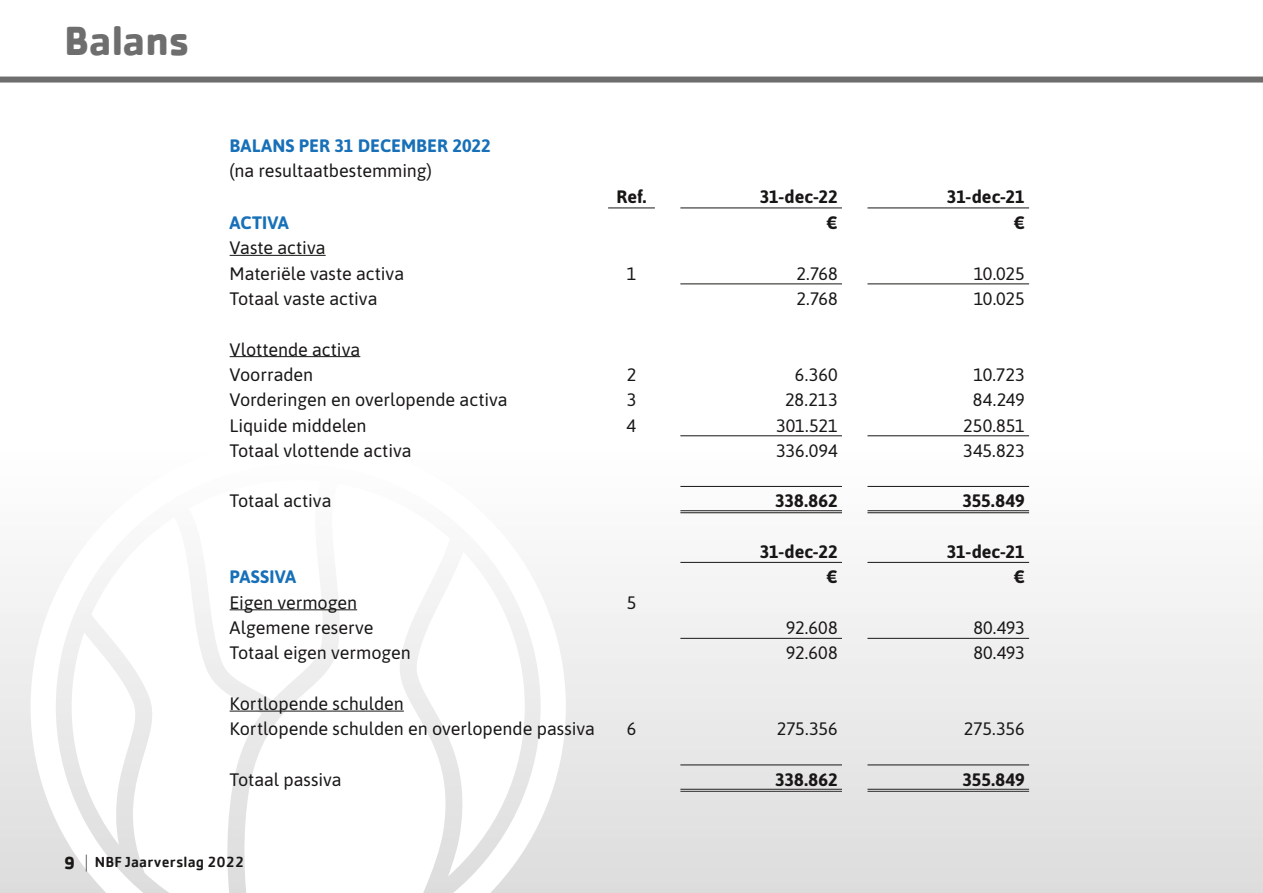
<style>
.page{position:relative;width:1263px;height:893px;background:#fff}
.page>*{position:absolute;margin:0;border:0;box-sizing:border-box;transform-origin:0 0}
.t1{font:700 42px "Cachet";letter-spacing:-.02em;color:#6e6e6e}
.t2{font:18px/25.3px "Asap";letter-spacing:-.005em;color:#181716}
.t3{font:700 18px "Asap";color:#181716}
.t4{font:700 18px "Asap";letter-spacing:.005em;color:#1770b8}
.t5{font:500 15px "Cachet";letter-spacing:.015em;color:#181716}
.s1{font-weight:700;font-size:18px}
.s2{font-weight:400;font-size:18px}
</style>
<div class="page">
<div style="left:0;top:0;width:1263px;height:893px;background:linear-gradient(to bottom,#fff,#e3e3e3)"></div>
<svg style="left:31px;top:439px;width:535px;height:454px"></svg>
<svg style="left:415px;top:552px;width:110px;height:324px"></svg>
<hr style="left:680px;top:789px;width:162px;height:3px;background:#fff">
<hr style="left:867px;top:789px;width:162px;height:3px;background:#fff">
<hr style="left:680px;top:510px;width:162px;height:3px;background:#fff">
<hr style="left:867px;top:510px;width:162px;height:3px;background:#fff">
<hr style="left:608px;top:208px;width:47px;height:1px;background:#181716">
<hr style="left:680px;top:208px;width:162px;height:1px;background:#181716">
<hr style="left:867px;top:208px;width:162px;height:1px;background:#181716">
<hr style="left:680px;top:283px;width:162px;height:1px;background:#181716">
<hr style="left:867px;top:283px;width:162px;height:1px;background:#181716">
<hr style="left:680px;top:435px;width:162px;height:1px;background:#181716">
<hr style="left:867px;top:435px;width:162px;height:1px;background:#181716">
<hr style="left:680px;top:486px;width:162px;height:1px;background:#181716">
<hr style="left:867px;top:486px;width:162px;height:1px;background:#181716">
<hr style="left:680px;top:562px;width:162px;height:1px;background:#181716">
<hr style="left:867px;top:562px;width:162px;height:1px;background:#181716">
<hr style="left:680px;top:638px;width:162px;height:1px;background:#181716">
<hr style="left:867px;top:638px;width:162px;height:1px;background:#181716">
<hr style="left:680px;top:764px;width:162px;height:1px;background:#181716">
<hr style="left:867px;top:764px;width:162px;height:1px;background:#181716">
<hr style="left:680px;top:789px;width:162px;height:1px;background:#181716">
<hr style="left:680px;top:791px;width:162px;height:1px;background:#181716">
<hr style="left:867px;top:789px;width:162px;height:1px;background:#181716">
<hr style="left:867px;top:791px;width:162px;height:1px;background:#181716">
<hr style="left:680px;top:510px;width:162px;height:1px;background:#181716">
<hr style="left:680px;top:512px;width:162px;height:1px;background:#181716">
<hr style="left:867px;top:510px;width:162px;height:1px;background:#181716">
<hr style="left:867px;top:512px;width:162px;height:1px;background:#181716">
<hr style="left:230px;top:255px;width:96px;height:1px;background:#181716">
<hr style="left:230px;top:356px;width:130px;height:1px;background:#181716">
<hr style="left:230px;top:609px;width:127px;height:1px;background:#181716">
<hr style="left:230px;top:711px;width:174px;height:1px;background:#181716">
<div style="left:0;top:0;width:1263px;height:77px;background:#fff"></div>
<div style="left:0;top:77px;width:1263px;height:6px;background:#6e6e6e"></div>
<h1 class="t1" style="left:64px;top:14px;width:128px">Balans</h1>
<p class="t4" style="left:230px;top:133px;width:263px">BALANS PER 31 DECEMBER 2022</p>
<p class="t2" style="left:230px;top:157px;width:204px">(na resultaatbestemming)</p>
<p class="t3" style="left:616px;top:183px;width:32px">Ref.</p>
<p class="t3" style="left:760px;top:183px;width:79px">31-dec-22</p>
<p class="t3" style="left:947px;top:183px;width:79px">31-dec-21</p>
<p class="t4" style="left:230px;top:210px;width:61px">ACTIVA</p>
<p class="t3" style="left:827px;top:210px;width:12px">€</p>
<p class="t3" style="left:1014px;top:210px;width:12px">€</p>
<p class="t2" style="left:230px;top:234px;width:176px">Vaste activa<br>Materiële vaste activa</p>
<p class="t2" style="left:627px;top:260px;width:11px">1</p>
<p class="t2" style="left:796px;top:260px;width:43px">2.768</p>
<p class="t2" style="left:974px;top:260px;width:53px">10.025</p>
<p class="t2" style="left:230px;top:285px;width:149px">Totaal vaste activa</p>
<p class="t2" style="left:796px;top:285px;width:43px">2.768</p>
<p class="t2" style="left:974px;top:285px;width:53px">10.025</p>
<p class="t2" style="left:230px;top:336px;width:132px">Vlottende activa<br>Voorraden</p>
<p class="t2" style="left:627px;top:361px;width:11px">2</p>
<p class="t2" style="left:795px;top:361px;width:44px">6.360</p>
<p class="t2" style="left:973px;top:361px;width:53px">10.723</p>
<p class="t2" style="left:230px;top:386px;width:280px">Vorderingen en overlopende activa</p>
<p class="t2" style="left:627px;top:386px;width:11px">3</p>
<p class="t2" style="left:785px;top:386px;width:54px">28.213</p>
<p class="t2" style="left:973px;top:386px;width:53px">84.249</p>
<p class="t2" style="left:230px;top:412px;width:139px">Liquide middelen</p>
<p class="t2" style="left:627px;top:412px;width:11px">4</p>
<p class="t2" style="left:776px;top:412px;width:63px">301.521</p>
<p class="t2" style="left:963px;top:412px;width:63px">250.851</p>
<p class="t2" style="left:230px;top:437px;width:184px">Totaal vlottende activa</p>
<p class="t2" style="left:776px;top:437px;width:63px">336.094</p>
<p class="t2" style="left:963px;top:437px;width:63px">345.823</p>
<p class="t2" style="left:230px;top:487px;width:103px">Totaal activa</p>
<p class="t3" style="left:775px;top:488px;width:64px">338.862</p>
<p class="t3" style="left:962px;top:488px;width:64px">355.849</p>
<p class="t3" style="left:760px;top:539px;width:79px">31-dec-22</p>
<p class="t3" style="left:947px;top:539px;width:79px">31-dec-21</p>
<p class="t4" style="left:230px;top:564px;width:68px">PASSIVA</p>
<p class="t3" style="left:827px;top:564px;width:12px">€</p>
<p class="t3" style="left:1014px;top:564px;width:12px">€</p>
<p class="t2" style="left:230px;top:589px;width:129px">Eigen vermogen</p>
<p class="t2" style="left:627px;top:589px;width:11px">5</p>
<p class="t2" style="left:230px;top:614px;width:145px">Algemene reserve</p>
<p class="t2" style="left:786px;top:614px;width:53px">92.608</p>
<p class="t2" style="left:973px;top:614px;width:53px">80.493</p>
<p class="t2" style="left:230px;top:639px;width:183px">Totaal eigen vermogen</p>
<p class="t2" style="left:786px;top:639px;width:53px">92.608</p>
<p class="t2" style="left:973px;top:639px;width:53px">80.493</p>
<p class="t2" style="left:230px;top:690px;width:367px">Kortlopende schulden<br>Kortlopende schulden en overlopende passiva</p>
<p class="t2" style="left:627px;top:715px;width:11px">6</p>
<p class="t2" style="left:777px;top:715px;width:63px">275.356</p>
<p class="t2" style="left:964px;top:715px;width:63px">275.356</p>
<p class="t2" style="left:230px;top:766px;width:114px">Totaal passiva</p>
<p class="t3" style="left:775px;top:767px;width:64px">338.862</p>
<p class="t3" style="left:962px;top:767px;width:64px">355.849</p>
<p class="t5" style="left:64px;top:852px;width:182px"><span class="s1">9</span> <span class="s2">|</span> NBF Jaarverslag 2022</p>
</div>
